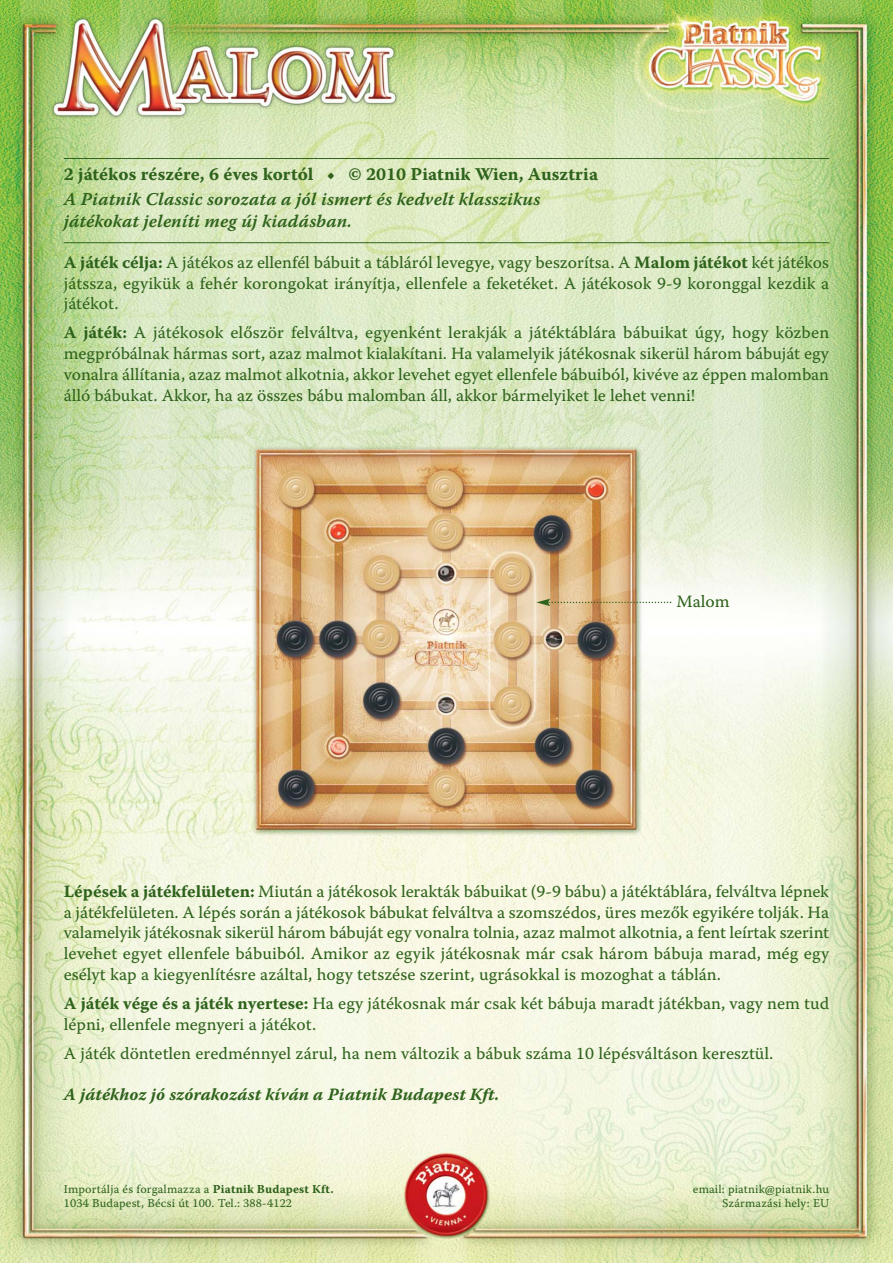
<style>
.page{position:relative;width:893px;height:1263px;background:#fff}
.page>*{position:absolute;margin:0;border:0;box-sizing:border-box;transform-origin:0 0}
.t1{font:18px/21.6px "Warnock Pro Semibold It Capt";color:#2f631c}
.t2{font:18px "Warnock Pro Bold Capt";color:#2f631c}
.t3{font:17.25px/20.7px "Warnock Pro Capt";color:#2f631c;text-align:justify}
.t4{font:17.25px "Warnock Pro Bold It Capt";color:#2f631c}
.t5{font:12px/14.4px "Warnock Pro Capt";letter-spacing:.01em;color:#2f631c}
.s1{font-family:"Warnock Pro Bold Capt"}
</style>
<div class="page">
<img style="left:0;top:0;width:893px;height:1263px">
<hr style="left:64px;top:242px;width:765px;height:1px;background:#2f631c">
<hr style="left:64px;top:158px;width:765px;height:1px;background:#2f631c">
<svg style="left:536px;top:599px;width:135px;height:7px"></svg>
<p class="t2" style="left:64px;top:167px;width:536px">2 játékos részére, 6 éves kortól • © 2010 Piatnik Wien, Ausztria</p>
<p class="t1" style="left:64px;top:190px;width:478px">A Piatnik Classic sorozata a jól ismert és kedvelt klasszikus játékokat jeleníti meg új kiadásban.</p>
<p class="t3" style="left:64px;top:253px;width:767px"><span class="s1">A játék célja:</span> A játékos az ellenfél bábuit a tábláról levegye, vagy beszorítsa. A <span class="s1">Malom játékot</span> két játékos játssza, egyikük a fehér korongokat irányítja, ellenfele a feketéket. A játékosok 9-9 koronggal kezdik a játékot.</p>
<p class="t3" style="left:64px;top:324px;width:767px"><span class="s1">A játék:</span> A játékosok először felváltva, egyenként lerakják a játéktáblára bábuikat úgy, hogy közben megpróbálnak hármas sort, azaz malmot kialakítani. Ha valamelyik játékosnak sikerül három bábuját egy vonalra állítania, azaz malmot alkotnia, akkor levehet egyet ellenfele bábuiból, kivéve az éppen malomban álló bábukat. Akkor, ha az összes bábu malomban áll, akkor bármelyiket le lehet venni!</p>
<p class="t3" style="left:676px;top:593px;width:55px">Malom</p>
<p class="t3" style="left:64px;top:883px;width:767px"><span class="s1">Lépések a játékfelületen:</span> Miután a játékosok lerakták bábuikat (9-9 bábu) a játéktáblára, felváltva lépnek a játékfelületen. A lépés során a játékosok bábukat felváltva a szomszédos, üres mezők egyikére tolják. Ha valamelyik játékosnak sikerül három bábuját egy vonalra tolnia, azaz malmot alkotnia, a fent leírtak szerint levehet egyet ellenfele bábuiból. Amikor az egyik játékosnak már csak három bábuja marad, még egy esélyt kap a kiegyenlítésre azáltal, hogy tetszése szerint, ugrásokkal is mozoghat a táblán.</p>
<p class="t3" style="left:64px;top:995px;width:767px"><span class="s1">A játék vége és a játék nyertese:</span> Ha egy játékosnak már csak két bábuja maradt játékban, vagy nem tud lépni, ellenfele megnyeri a játékot.</p>
<p class="t3" style="left:64px;top:1045px;width:711px">A játék döntetlen eredménnyel zárul, ha nem változik a bábuk száma 10 lépésváltáson keresztül.</p>
<p class="t4" style="left:64px;top:1084px;width:437px">A játékhoz jó szórakozást kíván a Piatnik Budapest Kft.</p>
<p class="t5" style="left:64px;top:1182px;width:271px">Importálja és forgalmazza a <span class="s1">Piatnik Budapest Kft.<br></span>1034 Budapest, Bécsi út 100. Tel.: 388-4122</p>
<p class="t5" style="left:693px;top:1182px;width:138px;text-align:right">email: piatnik@piatnik.hu<br>Származási hely: EU</p>
</div>
